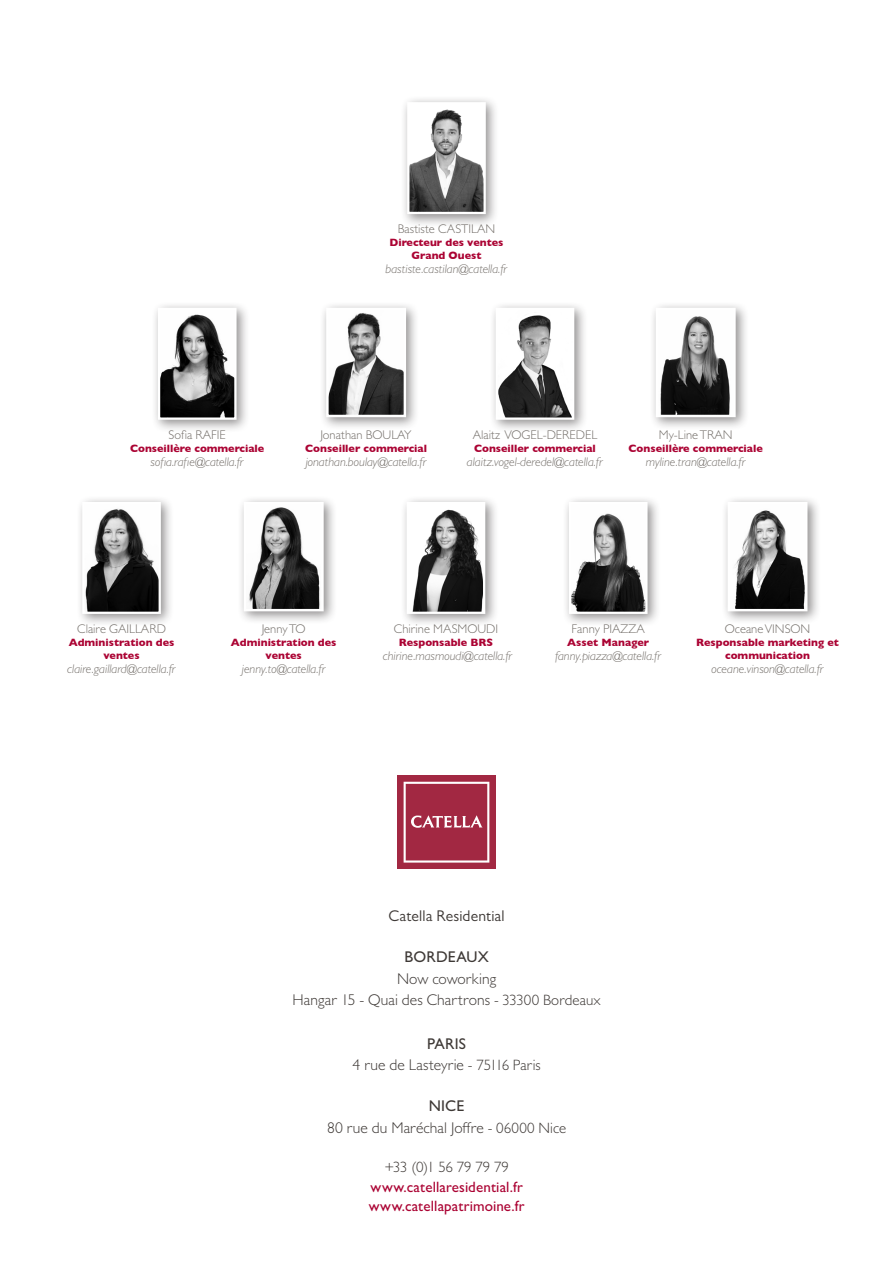
<style>
.page{position:relative;width:893px;height:1263px;background:#fff}
.page>*{position:absolute;margin:0;border:0;box-sizing:border-box;transform-origin:0 0}
.Body_copy_sans{font:300 15.6px "Gill Sans MT Pro";letter-spacing:.005em;color:#3e3936}
.Body_copy_sans-2{font:15.6px "Gill Sans MT Pro";letter-spacing:.01em;color:#3e3936}
.Body_copy_sans-3{font:500 15.6px "Gill Sans MT Pro";letter-spacing:.01em;color:#3e3936}
.Body_copy_sans-4{font:500 15px "Gill Sans MT Pro";letter-spacing:.01em;color:#ab0333}
.Body_copy_sans-5{font:300 15px "Gill Sans MT Pro";letter-spacing:-.01em;color:#3e3936}
.corps_de_texte{font:italic 300 12.6px "Gill Sans MT Pro";color:#76716c}
.corps_de_texte-2{font:300 12.6px "Gill Sans MT Pro";color:#76716c}
.corps_de_texte-3{font:700 10.8px/12.9px "Gill Sans";color:#ab0333;text-align:center}
.s1{font-size:15px}
</style>
<div class="page">
<div style="left:320px;top:301px;width:100px;height:130px;background:#231f20;opacity:.5"></div>
<img style="left:329px;top:311px;width:74px;height:103px">
<div style="left:326px;top:308px;width:80px;height:109px;border:2px solid #fff"></div>
<div style="left:401px;top:96px;width:98px;height:132px;background:#231f20;opacity:.5"></div>
<img style="left:410px;top:105px;width:73px;height:106px">
<div style="left:407px;top:102px;width:79px;height:112px;border:2px solid #fff"></div>
<div style="left:562px;top:495px;width:99px;height:133px;background:#231f20;opacity:.5"></div>
<img style="left:572px;top:505px;width:73px;height:106px">
<div style="left:569px;top:502px;width:79px;height:112px;border:2px solid #fff"></div>
<div style="left:400px;top:495px;width:99px;height:133px;background:#231f20;opacity:.5"></div>
<img style="left:410px;top:505px;width:72px;height:106px">
<div style="left:76px;top:495px;width:99px;height:133px;background:#231f20;opacity:.5"></div>
<img style="left:85px;top:505px;width:73px;height:106px">
<div style="left:82px;top:502px;width:79px;height:112px;border:2px solid #fff"></div>
<div style="left:489px;top:301px;width:99px;height:133px;background:#231f20;opacity:.5"></div>
<img style="left:499px;top:311px;width:72px;height:106px">
<div style="left:496px;top:308px;width:78px;height:112px;border:2px solid #fff"></div>
<div style="left:151px;top:301px;width:99px;height:133px;background:#231f20;opacity:.5"></div>
<img style="left:161px;top:311px;width:73px;height:106px">
<div style="left:158px;top:308px;width:79px;height:112px;border:2px solid #fff"></div>
<div style="left:721px;top:495px;width:100px;height:130px;background:#231f20;opacity:.5"></div>
<img style="left:731px;top:505px;width:73px;height:103px">
<div style="left:237px;top:495px;width:100px;height:130px;background:#231f20;opacity:.5"></div>
<img style="left:247px;top:505px;width:74px;height:103px">
<div style="left:244px;top:502px;width:80px;height:109px;border:2px solid #fff"></div>
<div style="left:649px;top:301px;width:100px;height:130px;background:#231f20;opacity:.5"></div>
<img style="left:659px;top:311px;width:74px;height:103px">
<div style="left:656px;top:308px;width:80px;height:109px;border:2px solid #fff"></div>
<svg style="left:397px;top:775px;width:99px;height:94px;background:#a7334c"></svg>
<svg style="left:404px;top:782px;width:85px;height:80px;background:#ad4359"></svg>
<p class="corps_de_texte-2" style="left:398px;top:221px;width:99px">Bastiste CASTILAN</p>
<p class="corps_de_texte-3" style="left:390px;top:236px;width:115px">Directeur des ventes</p>
<p class="corps_de_texte-3" style="left:412px;top:249px;width:71px">Grand Ouest</p>
<p class="corps_de_texte" style="left:386px;top:261px;width:123px">bastiste.castilan@catella.fr</p>
<p class="corps_de_texte-2" style="left:169px;top:427px;width:59px">Sofia RAFIE</p>
<p class="corps_de_texte-3" style="left:130px;top:441px;width:136px">Conseillère commerciale</p>
<p class="corps_de_texte" style="left:151px;top:454px;width:95px">sofia.rafie@catella.fr</p>
<p class="corps_de_texte-2" style="left:321px;top:427px;width:93px">Jonathan BOULAY</p>
<p class="corps_de_texte-3" style="left:305px;top:441px;width:123px">Conseiller commercial</p>
<p class="corps_de_texte" style="left:306px;top:454px;width:122px">jonathan.boulay@catella.fr</p>
<p class="corps_de_texte-2" style="left:473px;top:427px;width:126px">Alaitz VOGEL-DEREDEL</p>
<p class="corps_de_texte-3" style="left:474px;top:441px;width:123px">Conseiller commercial</p>
<p class="corps_de_texte" style="left:467px;top:454px;width:138px">alaitz.vogel-deredel@catella.fr</p>
<p class="corps_de_texte-2" style="left:659px;top:427px;width:75px">My-Line TRAN</p>
<p class="corps_de_texte-3" style="left:629px;top:441px;width:136px">Conseillère commerciale</p>
<p class="corps_de_texte" style="left:646px;top:454px;width:101px">myline.tran@catella.fr</p>
<p class="corps_de_texte-2" style="left:77px;top:621px;width:90px">Claire GAILLARD</p>
<p class="corps_de_texte-3" style="left:69px;top:635px;width:107px">Administration des ventes</p>
<p class="corps_de_texte" style="left:67px;top:661px;width:110px">claire.gaillard@catella.fr</p>
<p class="corps_de_texte-2" style="left:262px;top:621px;width:45px">Jenny TO</p>
<p class="corps_de_texte-3" style="left:231px;top:635px;width:107px">Administration des ventes</p>
<p class="corps_de_texte" style="left:242px;top:661px;width:85px">jenny.to@catella.fr</p>
<p class="corps_de_texte-2" style="left:394px;top:621px;width:106px">Chirine MASMOUDI</p>
<p class="corps_de_texte-3" style="left:399px;top:635px;width:96px">Responsable BRS</p>
<p class="corps_de_texte" style="left:383px;top:648px;width:131px">chirine.masmoudi@catella.fr</p>
<p class="corps_de_texte-2" style="left:572px;top:621px;width:75px">Fanny PIAZZA</p>
<p class="corps_de_texte-3" style="left:567px;top:635px;width:83px">Asset Manager</p>
<p class="corps_de_texte" style="left:555px;top:648px;width:108px">fanny.piazza@catella.fr</p>
<p class="corps_de_texte-2" style="left:725px;top:621px;width:87px">Oceane VINSON</p>
<p class="corps_de_texte-3" style="left:696px;top:635px;width:144px">Responsable marketing et communication</p>
<p class="corps_de_texte" style="left:711px;top:661px;width:114px">oceane.vinson@catella.fr</p>
<p class="Body_copy_sans-2" style="left:389px;top:906px;width:118px">Catella Residential</p>
<p class="Body_copy_sans-3" style="left:404px;top:947px;width:86px">BORDEAUX</p>
<p class="Body_copy_sans" style="left:397px;top:969px;width:101px">Now coworking</p>
<p class="Body_copy_sans" style="left:292px;top:990px;width:310px">Hangar 15 - Quai des Chartrons <span class="s1">- 33300 Bordeaux</span></p>
<p class="Body_copy_sans-3" style="left:427px;top:1034px;width:40px">PARIS</p>
<p class="Body_copy_sans" style="left:353px;top:1055px;width:190px">4 rue de Lasteyrie <span class="s1">- 75116 Paris</span></p>
<p class="Body_copy_sans-3" style="left:429px;top:1097px;width:37px">NICE</p>
<p class="Body_copy_sans" style="left:327px;top:1118px;width:241px">80 rue du Maréchal Joffre <span class="s1">- 06000 Nice</span></p>
<p class="Body_copy_sans-5" style="left:384px;top:1158px;width:126px">+33 (0)1 56 79 79 79</p>
<p class="Body_copy_sans-4" style="left:371px;top:1177px;width:154px">www.catellaresidential.fr</p>
<p class="Body_copy_sans-4" style="left:369px;top:1197px;width:157px">www.catellapatrimoine.fr</p>
</div>
